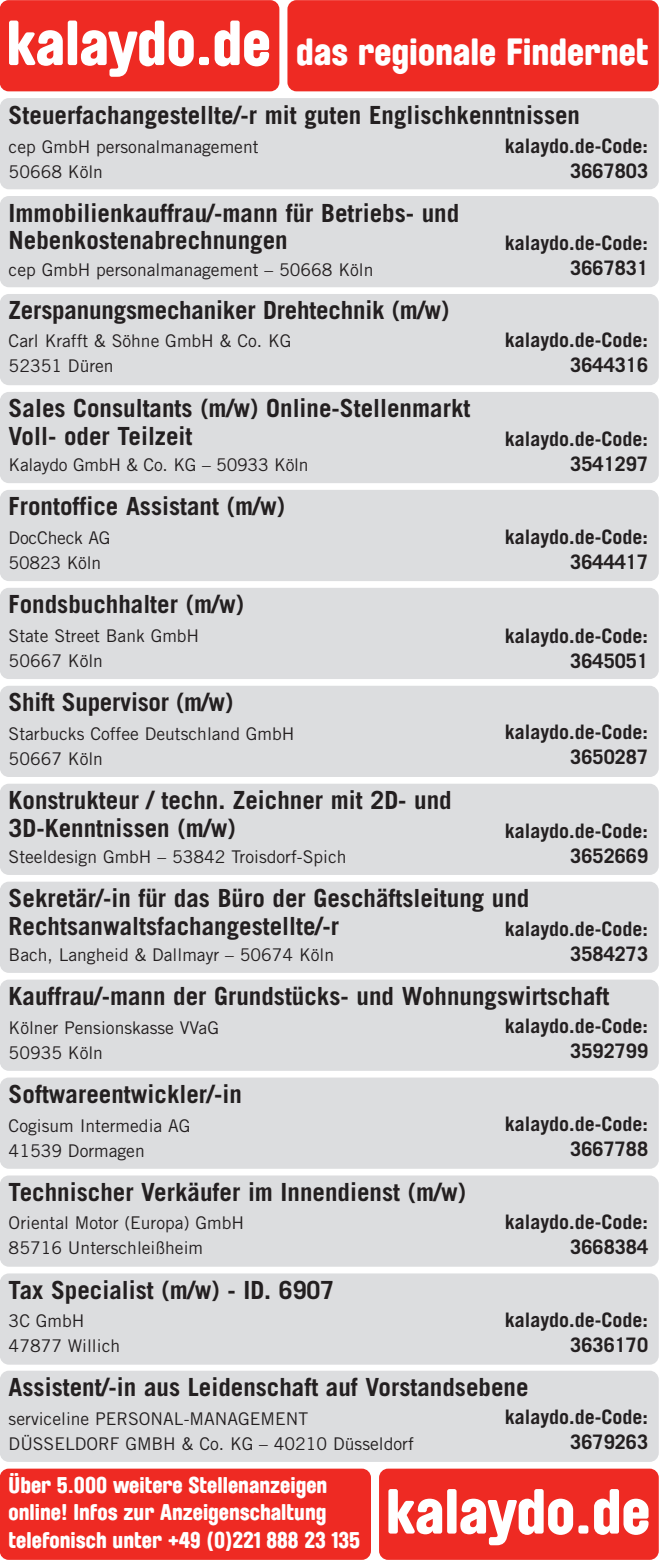
<style>
.page{position:relative;width:659px;height:1560px;background:#fff}
.page>*{position:absolute;margin:0;border:0;box-sizing:border-box;transform-origin:0 0}
.t1{font:62.75px "Brauer";color:#fff}
.t2{font:37.5px "Brauer";color:#fff}
.t3{font:700 25px/27.5px "Trade Gothic";color:#231f20}
.t4{font:22.5px/27.5px "Brauer";color:#fff}
.t5{font:700 20px/25px "Trade Gothic";color:#231f20;text-align:right}
.t6{font:17.5px/25px "Trade Gothic";color:#231f20}
</style>
<div class="page">
<div style="left:0;top:0;width:279px;height:91px;background:#ee2a23;border-radius:9px"></div>
<div style="left:0;top:98px;width:659px;height:91px;background:#dcdddf;border-radius:9px"></div>
<div style="left:287px;top:0;width:372px;height:91px;background:#ee2a23;border-radius:9px"></div>
<div style="left:0;top:1468px;width:371px;height:91px;background:#ee2a23;border-radius:9px"></div>
<div style="left:379px;top:1468px;width:280px;height:91px;background:#ee2a23;border-radius:9px"></div>
<div style="left:0;top:196px;width:659px;height:91px;background:#dcdddf;border-radius:9px"></div>
<div style="left:0;top:294px;width:659px;height:91px;background:#dcdddf;border-radius:9px"></div>
<div style="left:0;top:392px;width:659px;height:91px;background:#dcdddf;border-radius:9px"></div>
<div style="left:0;top:490px;width:659px;height:91px;background:#dcdddf;border-radius:9px"></div>
<div style="left:0;top:588px;width:659px;height:91px;background:#dcdddf;border-radius:9px"></div>
<div style="left:0;top:685px;width:659px;height:92px;background:#dcdddf;border-radius:9px"></div>
<div style="left:0;top:783px;width:659px;height:92px;background:#dcdddf;border-radius:9px"></div>
<div style="left:0;top:881px;width:659px;height:91px;background:#dcdddf;border-radius:9px"></div>
<div style="left:0;top:979px;width:659px;height:91px;background:#dcdddf;border-radius:9px"></div>
<div style="left:0;top:1077px;width:659px;height:91px;background:#dcdddf;border-radius:9px"></div>
<div style="left:0;top:1175px;width:659px;height:91px;background:#dcdddf;border-radius:9px"></div>
<div style="left:0;top:1273px;width:659px;height:91px;background:#dcdddf;border-radius:9px"></div>
<div style="left:0;top:1370px;width:659px;height:91px;background:#dcdddf;border-radius:9px"></div>
<h1 class="t1" style="left:6px;top:20px;width:266px">kalaydo.de</h1>
<h2 class="t2" style="left:296px;top:39px;width:354px">das regionale Findernet</h2>
<p class="t3" style="left:9px;top:103px;width:573px">Steuerfachangestellte/-r mit guten Englischkenntnissen</p>
<p class="t5" style="left:505px;top:135px;width:145px">kalaydo.de-Code:<br>3667803</p>
<p class="t3" style="left:9px;top:201px;width:452px">Immobilienkauffrau/-mann für Betriebs- und<br>Nebenkostenabrechnungen</p>
<p class="t6" style="left:9px;top:259px;width:366px">cep GmbH personalmanagement – 50668 Köln</p>
<p class="t6" style="left:9px;top:136px;width:251px">cep GmbH personalmanagement<br>50668 Köln</p>
<p class="t5" style="left:505px;top:232px;width:145px">kalaydo.de-Code:<br>3667831</p>
<p class="t3" style="left:9px;top:299px;width:442px">Zerspanungsmechaniker Drehtechnik (m/w)</p>
<p class="t6" style="left:9px;top:330px;width:284px">Carl Krafft &amp; Söhne GmbH &amp; Co. KG<br>52351 Düren</p>
<p class="t3" style="left:9px;top:397px;width:463px">Sales Consultants (m/w) Online-Stellenmarkt<br>Voll- oder Teilzeit</p>
<p class="t6" style="left:9px;top:454px;width:301px">Kalaydo GmbH &amp; Co. KG – 50933 Köln</p>
<p class="t5" style="left:505px;top:329px;width:145px">kalaydo.de-Code:<br>3644316</p>
<p class="t5" style="left:505px;top:428px;width:145px">kalaydo.de-Code:<br>3541297</p>
<p class="t3" style="left:9px;top:495px;width:278px">Frontoffice Assistant (m/w)</p>
<p class="t6" style="left:9px;top:527px;width:103px">DocCheck AG<br>50823 Köln</p>
<p class="t5" style="left:505px;top:526px;width:145px">kalaydo.de-Code:<br>3644417</p>
<p class="t3" style="left:9px;top:593px;width:237px">Fondsbuchhalter (m/w)</p>
<p class="t6" style="left:9px;top:625px;width:192px">State Street Bank GmbH<br>50667 Köln</p>
<p class="t5" style="left:505px;top:624px;width:145px">kalaydo.de-Code:<br>3645051</p>
<p class="t3" style="left:9px;top:691px;width:226px">Shift Supervisor (m/w)</p>
<p class="t6" style="left:9px;top:722px;width:287px">Starbucks Coffee Deutschland GmbH<br>50667 Köln</p>
<p class="t5" style="left:505px;top:721px;width:145px">kalaydo.de-Code:<br>3650287</p>
<p class="t3" style="left:9px;top:789px;width:445px">Konstrukteur / techn. Zeichner mit 2D- und<br>3D-Kenntnissen (m/w)</p>
<p class="t6" style="left:9px;top:845px;width:339px">Steeldesign GmbH – 53842 Troisdorf-Spich</p>
<p class="t5" style="left:505px;top:820px;width:145px">kalaydo.de-Code:<br>3652669</p>
<p class="t3" style="left:9px;top:886px;width:522px">Sekretär/-in für das Büro der Geschäftsleitung und<br>Rechtsanwaltsfachangestellte/-r</p>
<p class="t6" style="left:9px;top:943px;width:327px">Bach, Langheid &amp; Dallmayr – 50674 Köln</p>
<p class="t5" style="left:505px;top:918px;width:145px">kalaydo.de-Code:<br>3584273</p>
<p class="t3" style="left:9px;top:984px;width:602px">Kauffrau/-mann der Grundstücks- und Wohnungswirtschaft</p>
<p class="t6" style="left:9px;top:1017px;width:212px">Kölner Pensionskasse VVaG<br>50935 Köln</p>
<p class="t5" style="left:505px;top:1015px;width:145px">kalaydo.de-Code:<br>3592799</p>
<p class="t3" style="left:9px;top:1082px;width:235px">Softwareentwickler/-in</p>
<p class="t6" style="left:9px;top:1114px;width:183px">Cogisum Intermedia AG<br>41539 Dormagen</p>
<p class="t5" style="left:505px;top:1113px;width:145px">kalaydo.de-Code:<br>3667788</p>
<p class="t3" style="left:9px;top:1180px;width:459px">Technischer Verkäufer im Innendienst (m/w)</p>
<p class="t6" style="left:9px;top:1212px;width:237px">Oriental Motor (Europa) GmbH<br>85716 Unterschleißheim</p>
<p class="t5" style="left:505px;top:1211px;width:145px">kalaydo.de-Code:<br>3668384</p>
<p class="t3" style="left:9px;top:1278px;width:327px">Tax Specialist (m/w) - ID. 6907</p>
<p class="t6" style="left:9px;top:1310px;width:113px">3C GmbH<br>47877 Willich</p>
<p class="t5" style="left:505px;top:1309px;width:145px">kalaydo.de-Code:<br>3636170</p>
<p class="t3" style="left:9px;top:1375px;width:521px">Assistent/-in aus Leidenschaft auf Vorstandsebene</p>
<p class="t6" style="left:9px;top:1407px;width:407px">serviceline PERSONAL-MANAGEMENT<br>DÜSSELDORF GMBH &amp; Co. KG – 40210 Düsseldorf</p>
<p class="t5" style="left:505px;top:1406px;width:145px">kalaydo.de-Code:<br>3679263</p>
<p class="t4" style="left:9px;top:1473px;width:353px">Über 5.000 weitere Stellenanzeigen online! Infos zur Anzeigenschaltung telefonisch unter +49 (0)221 888 23 135</p>
<h1 class="t1" style="left:386px;top:1488px;width:266px">kalaydo.de</h1>
</div>
